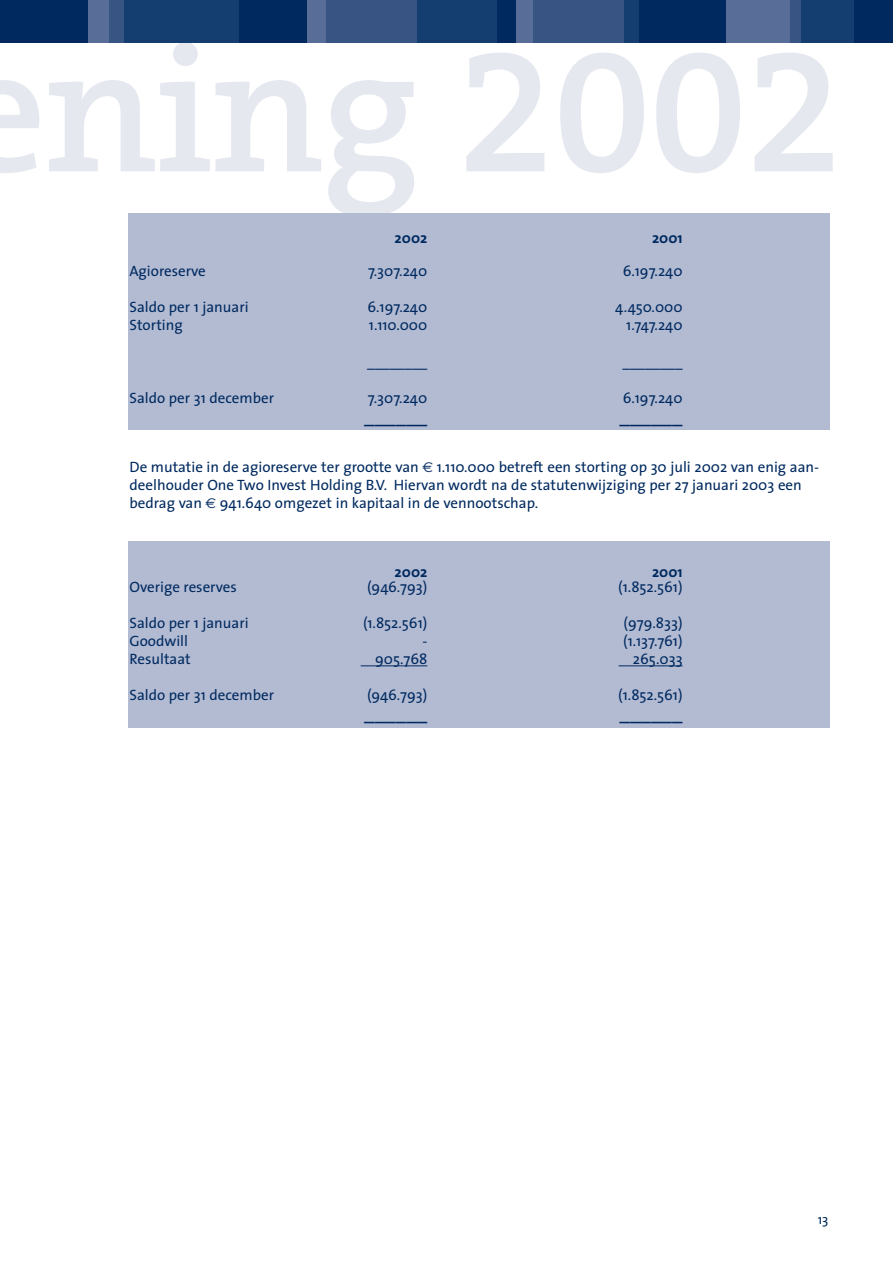
<style>
.page{position:relative;width:893px;height:1262px;background:#fff}
.page>*{position:absolute;margin:0;border:0;box-sizing:border-box;transform-origin:0 0}
.t1{font:600 180px "The Serif B6";letter-spacing:-.015em;color:#e6e8f0}
.t2{font:21px "The Sans";color:#002a5f}
.t3{font:15px/18px "The Sans";color:#002a5f}
.t4{font:700 15px "The Sans";color:#002a5f}
.t5{font:13.5px "The Sans";color:#002a5f}
.s1{font-family:"Euro Sans";font-size:14.25px}
</style>
<div class="page">
<div style="left:128px;top:213px;width:702px;height:216px;background:#b3bbd3"></div>
<div style="left:128px;top:541px;width:702px;height:186px;background:#b3bbd3"></div>
<hr style="left:360px;top:665px;width:40px;height:1px;background:#002a5f">
<svg style="left:400px;top:665px;width:27px;height:1px"></svg>
<hr style="left:618px;top:665px;width:38px;height:1px;background:#002a5f">
<svg style="left:656px;top:665px;width:26px;height:1px"></svg>
<div style="left:0;top:0;width:88px;height:43px;background:#002a5f"></div>
<div style="left:88px;top:0;width:22px;height:43px;background:#586d98"></div>
<div style="left:110px;top:0;width:14px;height:43px;background:#385483"></div>
<div style="left:124px;top:0;width:115px;height:43px;background:#143e70"></div>
<div style="left:239px;top:0;width:68px;height:43px;background:#002a5f"></div>
<div style="left:307px;top:0;width:20px;height:43px;background:#586d98"></div>
<div style="left:417px;top:0;width:79px;height:43px;background:#143e70"></div>
<div style="left:496px;top:0;width:20px;height:43px;background:#002a5f"></div>
<div style="left:516px;top:0;width:17px;height:43px;background:#586d98"></div>
<div style="left:533px;top:0;width:91px;height:43px;background:#385483"></div>
<div style="left:624px;top:0;width:15px;height:43px;background:#143e70"></div>
<div style="left:639px;top:0;width:87px;height:43px;background:#002a5f"></div>
<div style="left:726px;top:0;width:64px;height:43px;background:#586d98"></div>
<div style="left:790px;top:0;width:11px;height:43px;background:#385483"></div>
<div style="left:801px;top:0;width:53px;height:43px;background:#143e70"></div>
<div style="left:854px;top:0;width:38px;height:43px;background:#002a5f"></div>
<div style="left:327px;top:0;width:90px;height:43px;background:#385483"></div>
<h1 class="t1" style="left:-45px;top:42px;width:890px">ening 2002</h1>
<p class="t4" style="left:394px;top:233px;width:34px">2002</p>
<p class="t4" style="left:652px;top:233px;width:32px">2001</p>
<p class="t3" style="left:129px;top:264px;width:78px">Agioreserve</p>
<p class="t3" style="left:368px;top:264px;width:61px">7.307.240</p>
<p class="t3" style="left:622px;top:264px;width:61px">6.197.240</p>
<p class="t3" style="left:129px;top:300px;width:120px">Saldo per 1 januari</p>
<p class="t3" style="left:367px;top:300px;width:61px">6.197.240</p>
<p class="t3" style="left:615px;top:300px;width:69px">4.450.000</p>
<p class="t3" style="left:129px;top:318px;width:55px">Storting</p>
<p class="t3" style="left:369px;top:318px;width:60px">1.110.000</p>
<p class="t3" style="left:626px;top:318px;width:58px">1.747.240</p>
<p class="t3" style="left:367px;top:354px;width:61px">________</p>
<p class="t3" style="left:622px;top:354px;width:61px">________</p>
<p class="t3" style="left:129px;top:390px;width:146px">Saldo per 31 december</p>
<p class="t3" style="left:368px;top:390px;width:61px">7.307.240</p>
<p class="t3" style="left:622px;top:390px;width:61px">6.197.240</p>
<h2 class="t2" style="left:364px;top:405px;width:64px">______</h2>
<h2 class="t2" style="left:619px;top:405px;width:64px">______</h2>
<p class="t3" style="left:129px;top:459px;width:691px">De mutatie in de agioreserve ter grootte van <span class="s1">€</span> 1.110.000 betreft een storting op 30 juli 2002 van enig aan&shy;deelhouder One Two Invest Holding B.V. Hiervan wordt na de statutenwijziging per 27 januari 2003 een bedrag van <span class="s1">€</span> 941.640 omgezet in kapitaal in de vennootschap.</p>
<p class="t4" style="left:394px;top:566px;width:34px">2002</p>
<p class="t4" style="left:652px;top:566px;width:32px">2001</p>
<p class="t3" style="left:129px;top:579px;width:109px">Overige reserves</p>
<p class="t3" style="left:367px;top:579px;width:62px">(946.793)</p>
<p class="t3" style="left:618px;top:579px;width:66px">(1.852.561)</p>
<p class="t3" style="left:129px;top:615px;width:120px">Saldo per 1 januari</p>
<p class="t3" style="left:363px;top:615px;width:66px">(1.852.561)</p>
<p class="t3" style="left:623px;top:615px;width:60px">(979.833)</p>
<p class="t3" style="left:129px;top:633px;width:60px">Goodwill</p>
<p class="t3" style="left:422px;top:633px;width:6px">-</p>
<p class="t3" style="left:623px;top:633px;width:61px">(1.137.761)</p>
<p class="t3" style="left:129px;top:651px;width:63px">Resultaat</p>
<p class="t3" style="left:375px;top:651px;width:54px">905.768</p>
<p class="t3" style="left:633px;top:651px;width:51px">265.033</p>
<p class="t3" style="left:129px;top:687px;width:146px">Saldo per 31 december</p>
<p class="t3" style="left:367px;top:687px;width:62px">(946.793)</p>
<p class="t3" style="left:618px;top:687px;width:66px">(1.852.561)</p>
<h2 class="t2" style="left:364px;top:702px;width:64px">______</h2>
<h2 class="t2" style="left:619px;top:702px;width:64px">______</h2>
<p class="t5" style="left:817px;top:1214px;width:12px">13</p>
</div>
